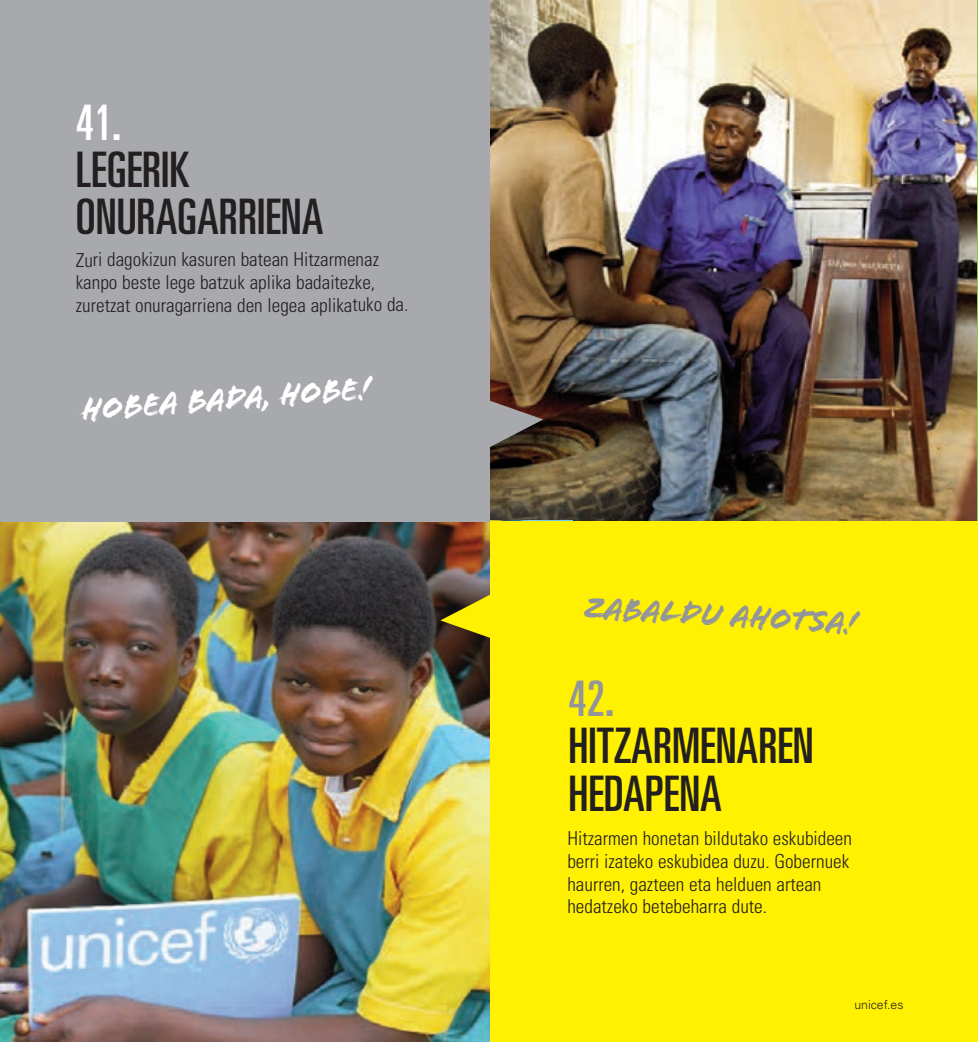
<style>
.page{position:relative;width:978px;height:1042px;background:#fff}
.page>*{position:absolute;margin:0;border:0;box-sizing:border-box;transform-origin:0 0}
.t1{font:ultra-condensed 49px/47.2px "Univers";color:#231f20}
.t2{font:ultra-condensed 49px "Univers";color:#fff}
.t3{font:ultra-condensed 49px "Univers";color:#939598}
.t4{font:33.25px "Flood";color:#fff}
.t5{font:33.25px "Flood";color:#939598}
.t6{font:300 condensed 19.25px/22.8px "Univers";color:#231f20}
.t7{font:300 12.25px "Univers";color:#231f20}
</style>
<div class="page">
<img style="left:489px;top:0;width:487px;height:521px">
<img style="left:0;top:521px;width:490px;height:521px">
<div style="left:0;top:0;width:489px;height:521px;background:#a8a9ad"></div>
<div style="left:490px;top:521px;width:487px;height:521px;background:#fff101"></div>
<hr style="left:976px;top:0;width:1px;height:521px;background:#8bc63e">
<svg style="left:440px;top:591px;width:50px;height:50px;background:#8f7f16"></svg>
<svg style="left:489px;top:399px;width:54px;height:49px;background:#736660"></svg>
<h1 class="t2" style="left:76px;top:104px;width:47px">41.</h1>
<h1 class="t1" style="left:76px;top:150px;width:249px">LEGERIK<br>ONURAGARRIENA</h1>
<p class="t6" style="left:76px;top:250px;width:334px">Zuri dagokizun kasuren batean Hitzarmenaz kanpo beste lege batzuk aplika badaitezke, zuretzat onuragarriena den legea aplikatuko da.</p>
<h2 class="t4" style="left:79px;top:387px;width:292px;rotate:-4deg">Hobea bada, hobe!</h2>
<h2 class="t5" style="left:585px;top:586px;width:275px;rotate:3deg">Zabaldu ahotsa!</h2>
<h1 class="t3" style="left:568px;top:680px;width:47px">42.</h1>
<h1 class="t1" style="left:568px;top:726px;width:247px">HITZARMENAREN<br>HEDAPENA</h1>
<p class="t6" style="left:567px;top:828px;width:286px">Hitzarmen honetan bildutako eskubideen berri izateko eskubidea duzu. Gobernuek haurren, gazteen eta helduen artean hedatzeko betebeharra dute.</p>
<p class="t7" style="left:854px;top:999px;width:51px">unicef.es</p>
</div>
